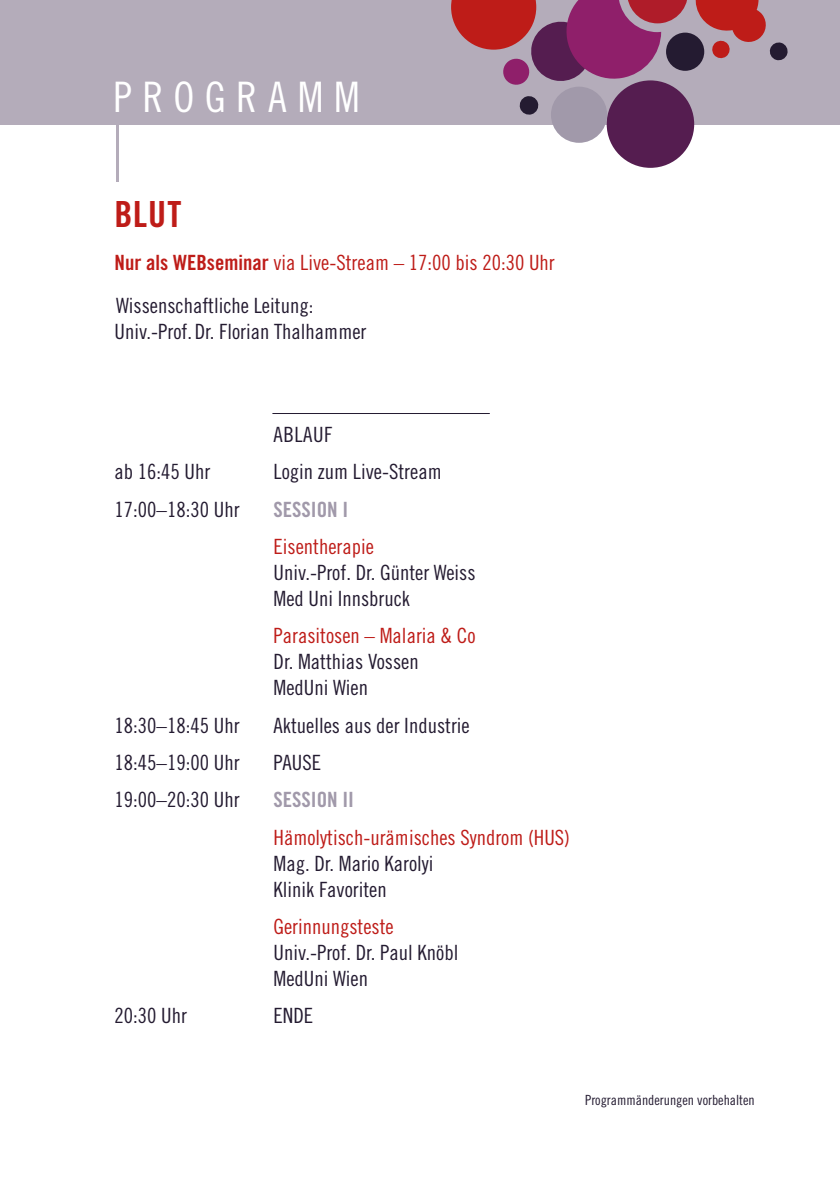
<style>
.page{position:relative;width:840px;height:1191px;background:#fff}
.page>*{position:absolute;margin:0;border:0;box-sizing:border-box;transform-origin:0 0}
.t1{font:42px "Trade Gothic Cond Eighteen";letter-spacing:.245em;color:#fff}
.t2{font:36px "Trade Gothic Bold Cond Twenty";color:#be1c18}
.t3{font:21px/26px "Trade Gothic Cond Eighteen";color:#241b31}
.t4{font:21px/43px "Trade Gothic Cond Eighteen";color:#be1c18}
.t5{font:21px "Trade Gothic Bold Cond Twenty";color:#a199aa}
.t6{font:14px "Trade Gothic Cond Eighteen";color:#241b31}
.s1{font-family:"Trade Gothic Bold Cond Twenty"}
.s2{color:#241b31}
</style>
<div class="page">
<div style="left:0;top:0;width:839px;height:125px;background:#b4acba"></div>
<hr style="left:116px;top:125px;width:3px;height:56px;background:#b4acba">
<hr style="left:272px;top:413px;width:217px;height:1px;background:#241b31">
<div style="left:606px;top:80px;width:87px;height:88px;background:#551d50;border-radius:50%"></div>
<div style="left:550px;top:87px;width:56px;height:56px;background:#a199aa;border-radius:50%"></div>
<svg style="left:451px;top:0;width:337px;height:86px"></svg>
<svg style="left:519px;top:96px;width:20px;height:19px"></svg>
<h1 class="t1" style="left:113px;top:72px;width:248px">PROGRAMM</h1>
<h2 class="t2" style="left:115px;top:192px;width:68px">BLUT</h2>
<p class="t4" style="left:115px;top:240px;width:441px"><span class="s1">Nur als WEBseminar</span> via Live-Stream – 17:00 bis 20:30 Uhr<br><span class="s2">Wissenschaftliche Leitung:</span></p>
<p class="t3" style="left:115px;top:318px;width:253px">Univ.-Prof.Dr. Florian Thalhammer</p>
<p class="t3" style="left:273px;top:421px;width:60px">ABLAUF</p>
<p class="t3" style="left:115px;top:458px;width:97px">ab 16:45 Uhr</p>
<p class="t3" style="left:273px;top:458px;width:169px">Login zum Live-Stream</p>
<p class="t3" style="left:115px;top:496px;width:126px">17:00–18:30 Uhr</p>
<p class="t5" style="left:273px;top:496px;width:76px">SESSION I</p>
<p class="t4" style="left:273px;top:524px;width:102px">Eisentherapie</p>
<p class="t3" style="left:273px;top:559px;width:203px">Univ.-Prof. Dr. Günter Weiss<br>Med Uni Innsbruck</p>
<p class="t4" style="left:273px;top:614px;width:203px">Parasitosen – Malaria &amp; Co</p>
<p class="t3" style="left:273px;top:648px;width:147px">Dr. Matthias Vossen<br>MedUni Wien</p>
<p class="t3" style="left:115px;top:712px;width:126px">18:30–18:45 Uhr</p>
<p class="t3" style="left:273px;top:712px;width:197px">Aktuelles aus der Industrie</p>
<p class="t3" style="left:115px;top:749px;width:126px">18:45–19:00 Uhr</p>
<p class="t3" style="left:273px;top:749px;width:49px">PAUSE</p>
<p class="t3" style="left:115px;top:786px;width:126px">19:00–20:30 Uhr</p>
<p class="t5" style="left:273px;top:787px;width:82px">SESSION II</p>
<p class="t4" style="left:273px;top:815px;width:298px">Hämolytisch-urämisches Syndrom (HUS)</p>
<p class="t3" style="left:273px;top:850px;width:161px">Mag. Dr. Mario Karolyi<br>Klinik Favoriten</p>
<p class="t4" style="left:273px;top:904px;width:122px">Gerinnungsteste</p>
<p class="t3" style="left:273px;top:939px;width:186px">Univ.-Prof. Dr. Paul Knöbl<br>MedUni Wien</p>
<p class="t3" style="left:115px;top:1002px;width:74px">20:30 Uhr</p>
<p class="t3" style="left:273px;top:1002px;width:41px">ENDE</p>
<p class="t6" style="left:585px;top:1092px;width:171px">Programmänderungen vorbehalten</p>
</div>
